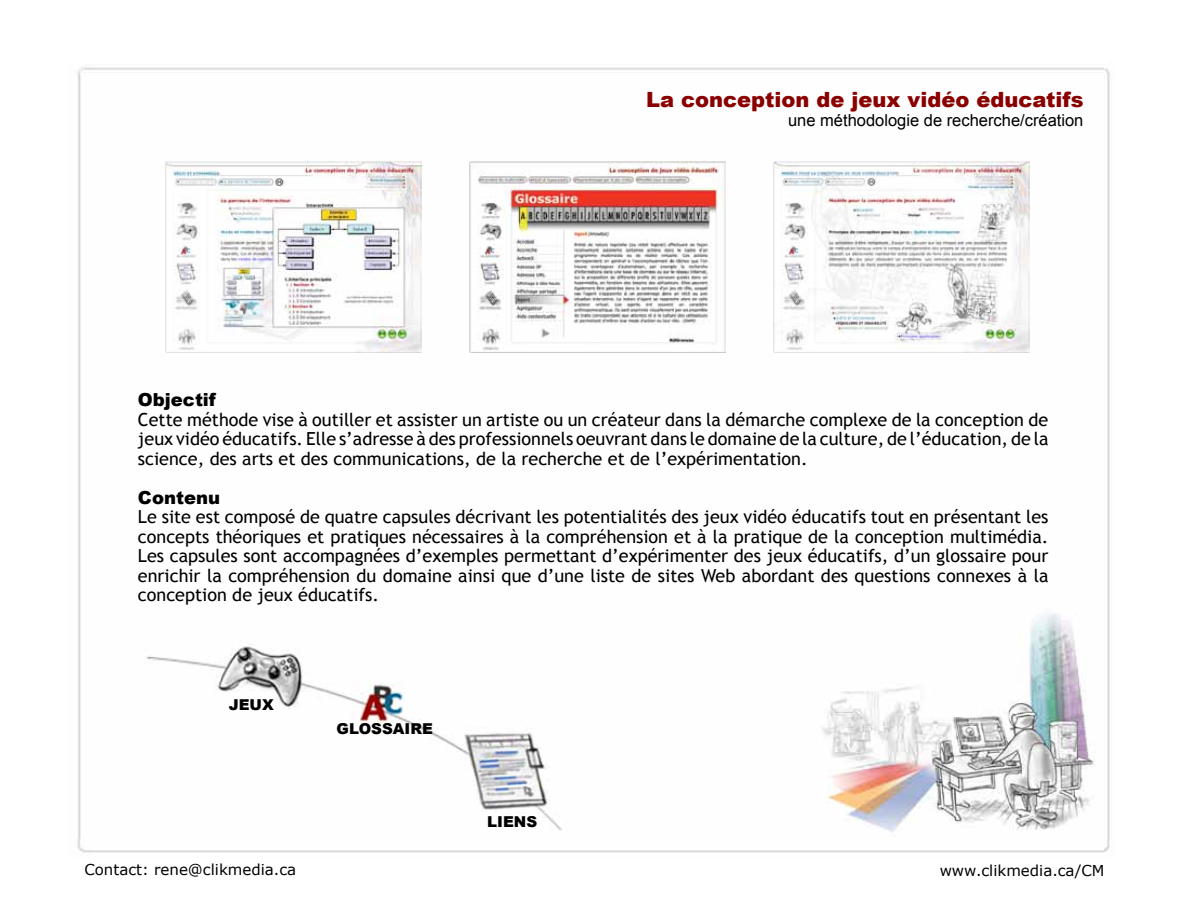
<style>
.page{position:relative;width:1188px;height:918px;background:#fff}
.page>*{position:absolute;margin:0;border:0;box-sizing:border-box;transform-origin:0 0}
.t1{font:900 21px "Arial";color:#8a0000}
.t2{font:18px/19.5px "Trebuchet MS";color:#000;text-align:justify}
.t3{font:900 18px "Arial";color:#000}
.t4{font:16.5px "Arial";color:#000}
.t5{font:15px "Verdana";color:#000}
.t6{font:900 15px "Arial";color:#000}
</style>
<div class="page">
<img style="left:77px;top:67px;width:1033px;height:786px">
<img style="left:166px;top:161px;width:255px;height:192px">
<img style="left:470px;top:161px;width:255px;height:192px">
<img style="left:774px;top:161px;width:255px;height:192px">
<img style="left:128px;top:632px;width:452px;height:217px">
<p class="t1" style="left:646px;top:84px;width:439px">La conception de jeux vidéo éducatifs</p>
<p class="t4" style="left:788px;top:110px;width:297px">une méthodologie de recherche/création</p>
<p class="t3" style="left:138px;top:387px;width:79px">Objectif</p>
<p class="t2" style="left:138px;top:410px;width:912px">Cette méthode vise à outiller et assister un artiste ou un créateur dans la démarche complexe de la conception de jeux vidéo éducatifs. Elle s’adresse à des professionnels oeuvrant dans le domaine de la culture, de l’éducation, de la science, des arts et des communications, de la recherche et de l’expérimentation.</p>
<p class="t3" style="left:138px;top:484px;width:84px">Contenu</p>
<p class="t2" style="left:138px;top:507px;width:912px">Le site est composé de quatre capsules décrivant les potentialités des jeux vidéo éducatifs tout en présentant les concepts théoriques et pratiques nécessaires à la compréhension et à la pratique de la conception multimédia.<br>Les capsules sont accompagnées d’exemples permettant d’expérimenter des jeux éducatifs, d’un glossaire pour enrichir la compréhension du domaine ainsi que d’une liste de sites Web abordant des questions connexes à la conception de jeux éducatifs.</p>
<p class="t6" style="left:229px;top:693px;width:47px">JEUX</p>
<p class="t6" style="left:337px;top:717px;width:98px">GLOSSAIRE</p>
<p class="t6" style="left:487px;top:810px;width:51px">LIENS</p>
<p class="t5" style="left:84px;top:860px;width:213px">Contact: rene@clikmedia.ca</p>
<p class="t5" style="left:940px;top:860px;width:166px">www.clikmedia.ca/CM</p>
</div>
